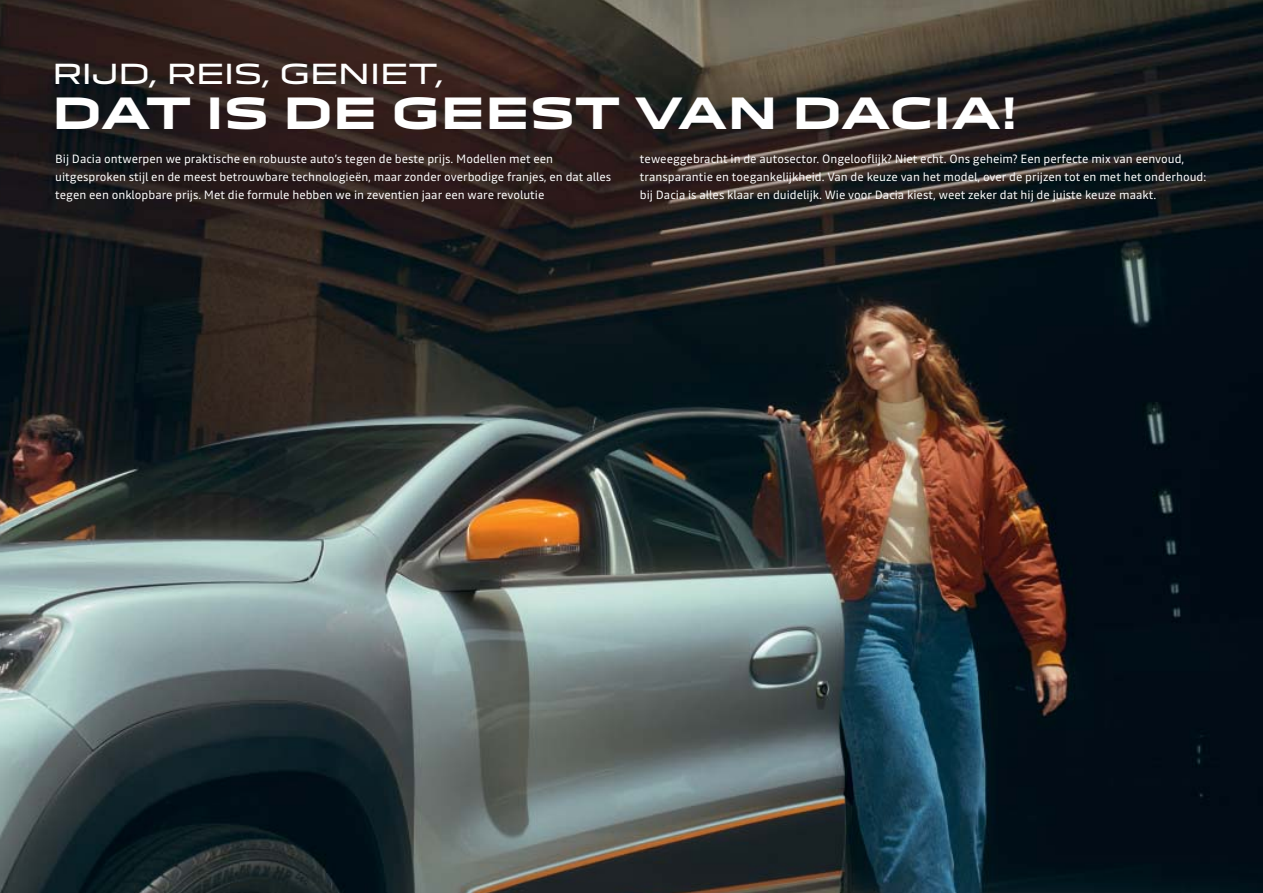
<style>
.page{position:relative;width:1263px;height:893px;background:#fff}
.page>*{position:absolute;margin:0;border:0;box-sizing:border-box;transform-origin:0 0}
.t1{font:700 42px "Dacia Block Extended";letter-spacing:-.01em;color:#fff}
.t2{font:27px "Dacia Block Extended";letter-spacing:-.05em;color:#fff}
.t3{font:12px/18px "Read";color:#fff}
</style>
<div class="page">
<img style="left:0;top:0;width:1263px;height:893px">
<h2 class="t2" style="left:52px;top:64px;width:393px">RIJD, REIS, GENIET,</h2>
<h1 class="t1" style="left:52px;top:90px;width:967px">DAT IS DE GEEST VAN DACIA!</h1>
<p class="t3" style="left:55px;top:151px;width:557px">Bij Dacia ontwerpen we praktische en robuuste auto’s tegen de beste prijs. Modellen met een uitgesproken stijl en de meest betrouwbare technologieën, maar zonder overbodige franjes, en dat alles tegen een onklopbare prijs. Met die formule hebben we in zeventien jaar een ware revolutie</p>
<p class="t3" style="left:640px;top:151px;width:568px">teweeggebracht in de autosector. Ongelooflijk? Niet echt. Ons geheim? Een perfecte mix van eenvoud, transparantie en toegankelijkheid. Van de keuze van het model, over de prijzen tot en met het onderhoud: bij Dacia is alles klaar en duidelijk. Wie voor Dacia kiest, weet zeker dat hij de juiste keuze maakt.</p>
</div>
